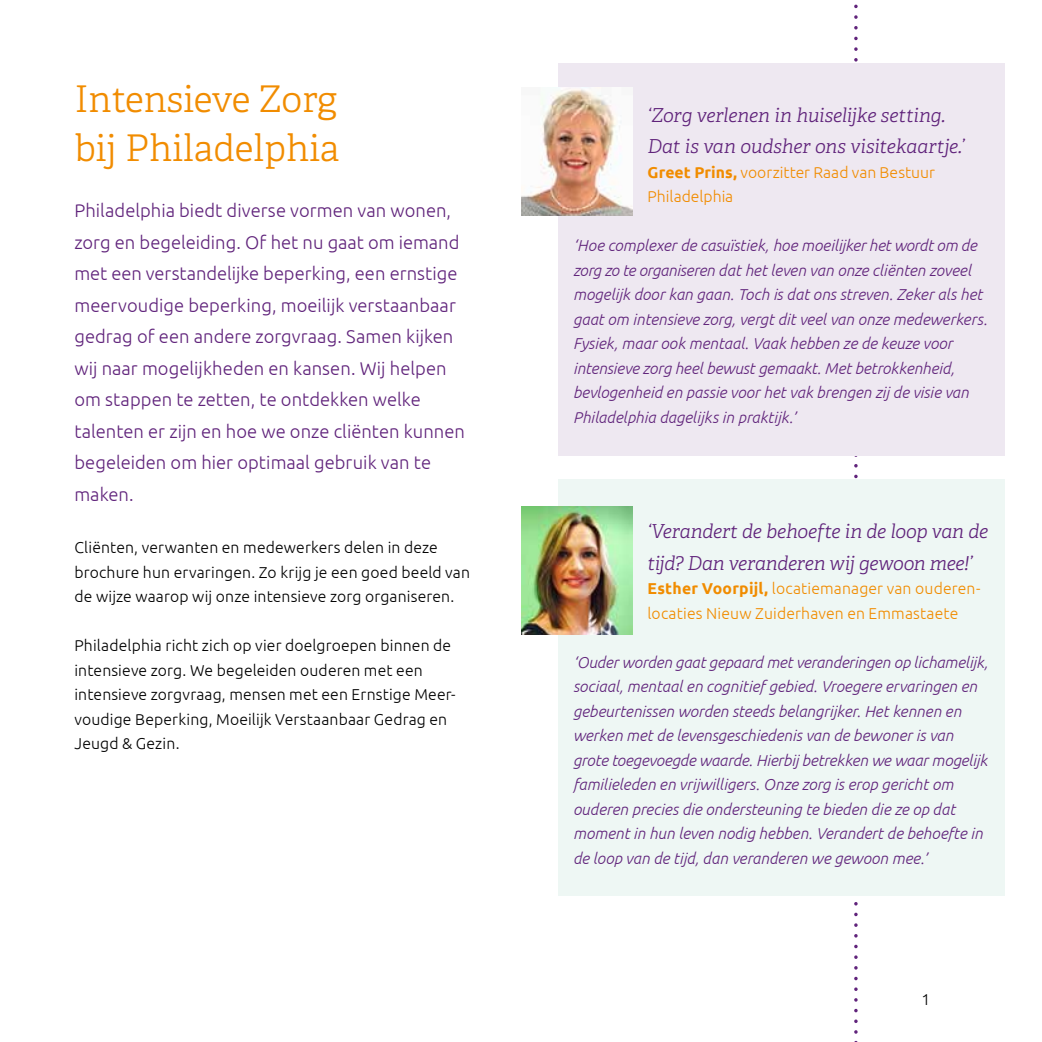
<style>
.page{position:relative;width:1042px;height:1042px;background:#fff}
.page>*{position:absolute;margin:0;border:0;box-sizing:border-box;transform-origin:0 0}
.t1{font:300 36.75px/49px "Adelle";color:#f18c00}
.t2{font:italic 300 19.25px/31.5px "Adelle";letter-spacing:-.01em;color:#60237b}
.t3{font:300 18.38px/31.5px "Ubuntu";color:#60237b}
.t4{font:italic 300 15.75px/24.5px "Ubuntu";color:#60237b}
.t5{font:300 15.75px/24.5px "Ubuntu";letter-spacing:.01em;color:#000}
.t6{font:300 15.75px/24.5px "Ubuntu";letter-spacing:.005em;color:#f18c00}
.t7{font:300 15.75px "Ubuntu";color:#000}
.s1{font-weight:700}
</style>
<div class="page">
<svg style="left:854px;top:4px;width:3px;height:1038px"></svg>
<div style="left:558px;top:63px;width:447px;height:392px;background:#eee8f1"></div>
<div style="left:558px;top:480px;width:447px;height:416px;background:#eef7f4"></div>
<img style="left:521px;top:88px;width:111px;height:127px">
<img style="left:521px;top:506px;width:111px;height:128px">
<h1 class="t1" style="left:74px;top:75px;width:267px">Intensieve Zorg bij Philadelphia</h1>
<p class="t3" style="left:74px;top:194px;width:392px">Philadelphia biedt diverse vormen van wonen, zorg en begeleiding. Of het nu gaat om iemand met een verstandelijke beperking, een ernstige meervoudige beperking, moeilijk verstaanbaar gedrag of een andere zorgvraag. Samen kijken wij naar mogelijkheden en kansen. Wij helpen om stappen te zetten, te ontdekken welke talenten er zijn en hoe we onze cliënten kunnen begeleiden om hier optimaal gebruik van te maken.</p>
<p class="t5" style="left:74px;top:535px;width:397px">Cliënten, verwanten en medewerkers delen in deze brochure hun ervaringen. Zo krijg je een goed beeld van de wijze waarop wij onze intensieve zorg organiseren.</p>
<p class="t5" style="left:74px;top:633px;width:383px">Philadelphia richt zich op vier doelgroepen binnen de intensieve zorg. We begeleiden ouderen met een intensieve zorgvraag, mensen met een Ernstige Meer&shy;voudige Beperking, Moeilijk Verstaanbaar Gedrag en Jeugd &amp; Gezin.</p>
<p class="t2" style="left:647px;top:99px;width:318px">‘Zorg verlenen in huiselijke setting.<br>Dat is van oudsher ons visitekaartje.’</p>
<p class="t6" style="left:647px;top:159px;width:289px"><span class="s1">Greet Prins,</span> voorzitter Raad van Bestuur<br>Philadelphia</p>
<p class="t4" style="left:573px;top:233px;width:415px">‘Hoe complexer de casuïstiek, hoe moeilijker het wordt om de zorg zo te organiseren dat het leven van onze cliënten zoveel mogelijk door kan gaan. Toch is dat ons streven. Zeker als het gaat om intensieve zorg, vergt dit veel van onze medewerkers.<br>Fysiek, maar ook mentaal. Vaak hebben ze de keuze voor intensieve zorg heel bewust gemaakt. Met betrokkenheid, bevlogenheid en passie voor het vak brengen zij de visie van Philadelphia dagelijks in praktijk.’</p>
<p class="t2" style="left:647px;top:516px;width:342px">‘Verandert de behoefte in de loop van de tijd? Dan veranderen wij gewoon mee!’</p>
<p class="t6" style="left:647px;top:576px;width:334px"><span class="s1">Esther Voorpijl,</span> locatiemanager van ouderen&shy;locaties Nieuw Zuiderhaven en Emmastaete</p>
<p class="t4" style="left:573px;top:649px;width:416px">‘Ouder worden gaat gepaard met veranderingen op lichamelijk, sociaal, mentaal en cognitief gebied. Vroegere ervaringen en gebeurtenissen worden steeds belangrijker. Het kennen en werken met de levensgeschiedenis van de bewoner is van grote toegevoegde waarde. Hierbij betrekken we waar mogelijk familieleden en vrijwilligers. Onze zorg is erop gericht om ouderen precies die ondersteuning te bieden die ze op dat moment in hun leven nodig hebben. Verandert de behoefte in de loop van de tijd, dan veranderen we gewoon mee.’</p>
<p class="t7" style="left:921px;top:989px;width:10px">1</p>
</div>
